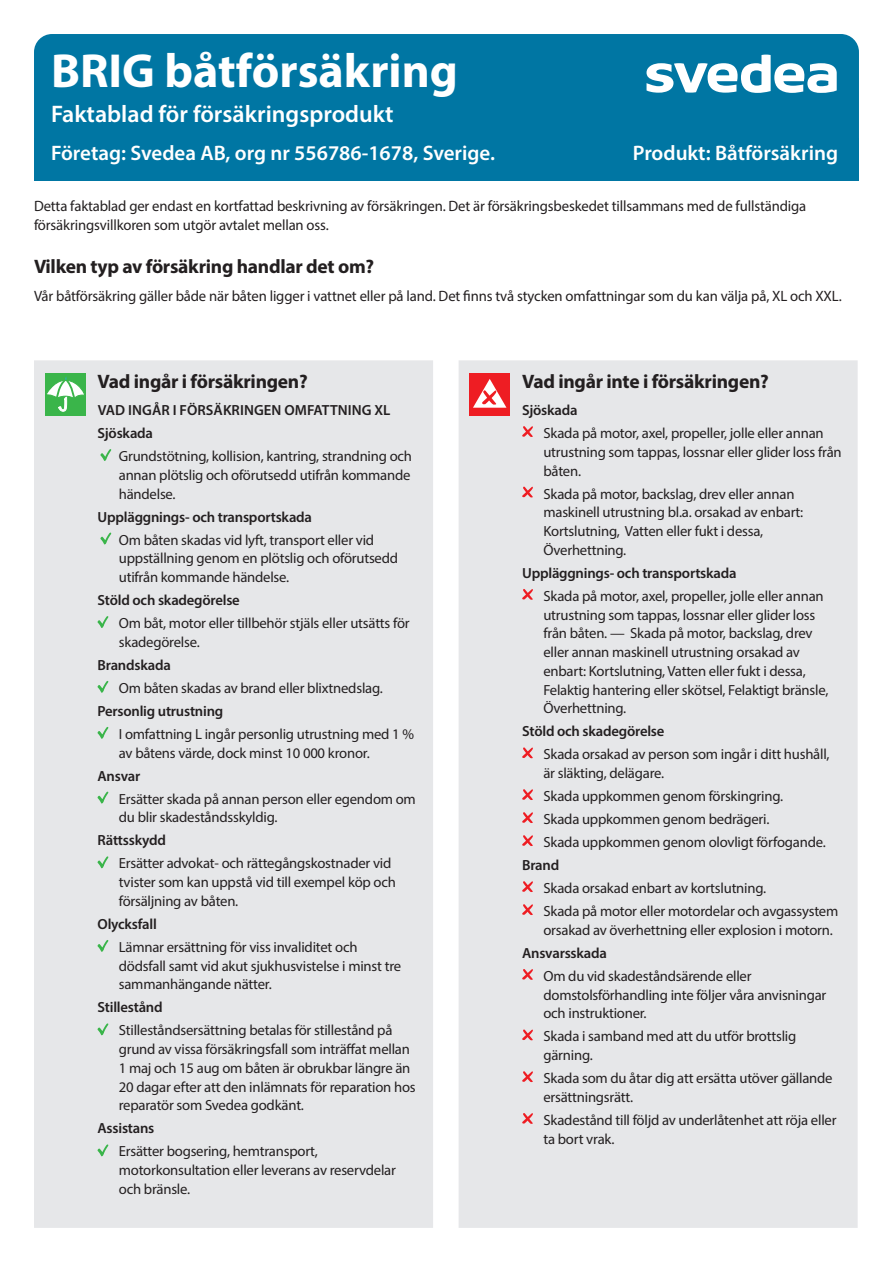
<style>
.page{position:relative;width:893px;height:1263px;background:#fff}
.page>*{position:absolute;margin:0;border:0;box-sizing:border-box;transform-origin:0 0}
.t1{font:700 48px "Myriad Pro";color:#fff}
.t2{font:600 24px "Myriad Pro";color:#fff}
.t3{font:600 21px "Myriad Pro";color:#fff}
.t4{font:700 19.5px "Myriad Pro";letter-spacing:-.015em;color:#231f20}
.t5{font:15px/19.5px "Myriad Pro";letter-spacing:-.01em;color:#231f20}
.t6{font:14.7px/18.8px "Myriad Pro";letter-spacing:-.015em;color:#231f20}
.t7{font:600 14.7px "Myriad Pro";letter-spacing:-.015em;color:#231f20}
.t8{font:600 14.7px/23px "Myriad Pro";letter-spacing:.005em;color:#231f20}
</style>
<div class="page">
<div style="left:34px;top:34px;width:825px;height:147px;background:#0076a3;border-radius:18px"></div>
<div style="left:34px;top:360px;width:824px;height:868px;background:#e6e7e9"></div>
<div style="left:45px;top:373px;width:41px;height:43px;background:#3ab54a"></div>
<svg style="left:47px;top:376px;width:37px;height:36px"></svg>
<svg style="left:100px;top:449px;width:11px;height:12px"></svg>
<svg style="left:100px;top:533px;width:11px;height:11px"></svg>
<svg style="left:98px;top:616px;width:10px;height:12px"></svg>
<svg style="left:98px;top:681px;width:10px;height:12px"></svg>
<svg style="left:98px;top:727px;width:10px;height:12px"></svg>
<svg style="left:98px;top:792px;width:10px;height:11px"></svg>
<svg style="left:98px;top:856px;width:10px;height:12px"></svg>
<svg style="left:98px;top:940px;width:10px;height:12px"></svg>
<svg style="left:98px;top:1023px;width:10px;height:12px"></svg>
<svg style="left:98px;top:1144px;width:10px;height:12px"></svg>
<div style="left:469px;top:373px;width:41px;height:43px;background:#ee1d23"></div>
<svg style="left:473px;top:379px;width:33px;height:29px"></svg>
<svg style="left:522px;top:426px;width:11px;height:11px"></svg>
<svg style="left:522px;top:487px;width:11px;height:10px"></svg>
<svg style="left:522px;top:589px;width:11px;height:11px"></svg>
<svg style="left:522px;top:747px;width:11px;height:11px"></svg>
<svg style="left:522px;top:789px;width:11px;height:11px"></svg>
<svg style="left:522px;top:812px;width:11px;height:11px"></svg>
<svg style="left:522px;top:835px;width:11px;height:11px"></svg>
<svg style="left:522px;top:881px;width:11px;height:11px"></svg>
<svg style="left:522px;top:904px;width:11px;height:11px"></svg>
<svg style="left:522px;top:969px;width:11px;height:11px"></svg>
<svg style="left:522px;top:1029px;width:11px;height:11px"></svg>
<svg style="left:522px;top:1071px;width:11px;height:11px"></svg>
<svg style="left:522px;top:1113px;width:11px;height:11px"></svg>
<svg style="left:646px;top:55px;width:191px;height:38px"></svg>
<h1 class="t1" style="left:51px;top:40px;width:408px">BRIG båtförsäkring</h1>
<h2 class="t2" style="left:51px;top:99px;width:344px">Faktablad för försäkringsprodukt</h2>
<h3 class="t3" style="left:51px;top:140px;width:445px">Företag: Svedea AB, org nr 556786-1678, Sverige.</h3>
<h3 class="t3" style="left:633px;top:140px;width:207px">Produkt: Båtförsäkring</h3>
<p class="t5" style="left:34px;top:196px;width:774px">Detta faktablad ger endast en kortfattad beskrivning av försäkringen. Det är försäkringsbeskedet tillsammans med de fullständiga försäkringsvillkoren som utgör avtalet mellan oss.</p>
<h3 class="t4" style="left:34px;top:254px;width:342px">Vilken typ av försäkring handlar det om?</h3>
<p class="t5" style="left:34px;top:286px;width:809px">Vår båtförsäkring gäller både när båten ligger i vattnet eller på land. Det finns två stycken omfattningar som du kan välja på, XL och XXL.</p>
<h3 class="t4" style="left:98px;top:368px;width:212px">Vad ingår i försäkringen?</h3>
<p class="t8" style="left:98px;top:398px;width:294px">VAD INGÅR I FÖRSÄKRINGEN OMFATTNING XL<br>Sjöskada</p>
<p class="t6" style="left:119px;top:446px;width:295px;text-align:justify">Grundstötning, kollision, kantring, strandning och annan plötslig och oförutsedd utifrån kommande händelse.</p>
<p class="t7" style="left:98px;top:507px;width:216px">Uppläggnings- och transportskada</p>
<p class="t6" style="left:119px;top:530px;width:281px">Om båten skadas vid lyft, transport eller vid uppställning genom en plötslig och oförutsedd utifrån kommande händelse.</p>
<p class="t7" style="left:98px;top:591px;width:144px">Stöld och skadegörelse</p>
<p class="t6" style="left:119px;top:613px;width:292px">Om båt, motor eller tillbehör stjäls eller utsätts för skadegörelse.</p>
<p class="t7" style="left:98px;top:655px;width:75px">Brandskada</p>
<p class="t6" style="left:119px;top:678px;width:266px">Om båten skadas av brand eller blixtnedslag.</p>
<p class="t7" style="left:98px;top:701px;width:127px">Personlig utrustning</p>
<p class="t6" style="left:119px;top:724px;width:297px">I omfattning L ingår personlig utrustning med 1 % av båtens värde, dock minst 10 000 kronor.</p>
<p class="t7" style="left:98px;top:766px;width:44px">Ansvar</p>
<p class="t6" style="left:119px;top:789px;width:299px">Ersätter skada på annan person eller egendom om du blir skadeståndsskyldig.</p>
<p class="t7" style="left:98px;top:831px;width:70px">Rättsskydd</p>
<p class="t6" style="left:119px;top:854px;width:279px">Ersätter advokat- och rättegångskostnader vid tvister som kan uppstå vid till exempel köp och försäljning av båten.</p>
<p class="t7" style="left:98px;top:914px;width:61px">Olycksfall</p>
<p class="t6" style="left:119px;top:937px;width:284px">Lämnar ersättning för viss invaliditet och dödsfall samt vid akut sjukhusvistelse i minst tre sammanhängande nätter.</p>
<p class="t7" style="left:98px;top:998px;width:67px">Stillestånd</p>
<p class="t6" style="left:119px;top:1021px;width:298px">Stilleståndsersättning betalas för stillestånd på grund av vissa försäkringsfall som inträffat mellan 1 maj och 15 aug om båten är obrukbar längre än 20 dagar efter att den inlämnats för reparation hos reparatör som Svedea godkänt.</p>
<p class="t7" style="left:98px;top:1119px;width:58px">Assistans</p>
<p class="t6" style="left:119px;top:1142px;width:279px">Ersätter bogsering, hemtransport, motorkonsultation eller leverans av reservdelar och bränsle.</p>
<h3 class="t4" style="left:522px;top:368px;width:248px">Vad ingår inte i försäkringen?</h3>
<p class="t7" style="left:522px;top:401px;width:57px">Sjöskada</p>
<p class="t6" style="left:543px;top:423px;width:300px">Skada på motor, axel, propeller, jolle eller annan utrustning som tappas, lossnar eller glider loss från båten.</p>
<p class="t6" style="left:543px;top:484px;width:261px">Skada på motor, backslag, drev eller annan maskinell utrustning bl.a. orsakad av enbart:<br>Kortslutning, Vatten eller fukt i dessa, Överhettning.</p>
<p class="t7" style="left:522px;top:563px;width:216px">Uppläggnings- och transportskada</p>
<p class="t6" style="left:543px;top:586px;width:286px">Skada på motor, axel, propeller, jolle eller annan utrustning som tappas, lossnar eller glider loss från båten. — Skada på motor, backslag, drev eller annan maskinell utrustning orsakad av enbart: Kortslutning, Vatten eller fukt i dessa, Felaktig hantering eller skötsel, Felaktigt bränsle, Överhettning.</p>
<p class="t7" style="left:522px;top:722px;width:144px">Stöld och skadegörelse</p>
<p class="t6" style="left:543px;top:745px;width:288px">Skada orsakad av person som ingår i ditt hushåll, är släkting, delägare.</p>
<p class="t6" style="left:543px;top:784px;width:284px;line-height:23px">Skada uppkommen genom förskingring.<br>Skada uppkommen genom bedrägeri.<br>Skada uppkommen genom olovligt förfogande.</p>
<p class="t7" style="left:522px;top:856px;width:39px">Brand</p>
<p class="t6" style="left:543px;top:876px;width:296px;line-height:23px">Skada orsakad enbart av kortslutning.<br>Skada på motor eller motordelar och avgassystem</p>
<p class="t6" style="left:543px;top:920px;width:291px">orsakad av överhettning eller explosion i motorn.</p>
<p class="t7" style="left:522px;top:943px;width:86px">Ansvarsskada</p>
<p class="t6" style="left:543px;top:966px;width:284px">Om du vid skadeståndsärende eller domstolsförhandling inte följer våra anvisningar och instruktioner.</p>
<p class="t6" style="left:543px;top:1027px;width:254px">Skada i samband med att du utför brottslig gärning.</p>
<p class="t6" style="left:543px;top:1068px;width:291px">Skada som du åtar dig att ersätta utöver gällande ersättningsrätt.</p>
<p class="t6" style="left:543px;top:1110px;width:295px">Skadestånd till följd av underlåtenhet att röja eller ta bort vrak.</p>
</div>
